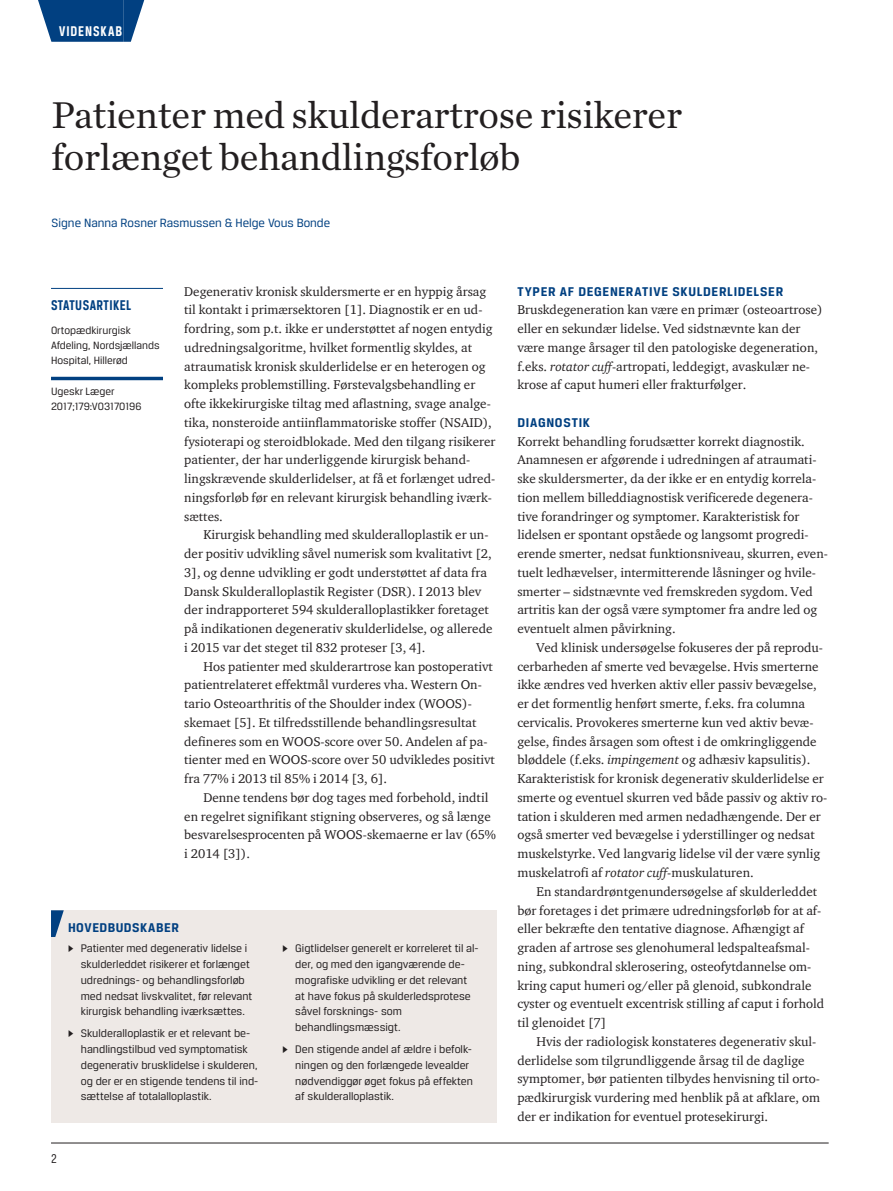
<style>
.page{position:relative;width:893px;height:1191px;background:#fff}
.page>*{position:absolute;margin:0;border:0;box-sizing:border-box;transform-origin:0 0}
.t1{font:39px/42px "Chronicle Text G1";letter-spacing:-.01em;color:#231f20}
.t2{font:700 15px "Breuer Condensed";letter-spacing:.03em;color:#014081}
.t3{font:700 15px "Breuer Condensed";letter-spacing:.065em;color:#fff}
.t4{font:700 13.5px "Breuer Text";letter-spacing:.05em;color:#014081}
.t5{font:13.5px "Breuer Condensed";color:#231f20}
.t6{font:13.05px/18.8px "ITC Charter Com";color:#231f20}
.t7{font:12.75px "Breuer Text";color:#014081}
.t8{font:11.7px/15.8px "Breuer Text";color:#231f20}
.t9{font:11.25px/15px "Breuer Text";color:#231f20}
.s1{font-family:"Greta Text"}
.s2{font-style:italic}
</style>
<div class="page">
<hr style="left:51px;top:1142px;width:778px;height:1px;background:#231f20">
<div style="left:59px;top:0;width:64px;height:42px;background:#014081"></div>
<svg style="left:38px;top:0;width:21px;height:42px"></svg>
<svg style="left:123px;top:0;width:21px;height:42px"></svg>
<hr style="left:51px;top:288px;width:112px;height:1px;background:#014081">
<hr style="left:51px;top:377px;width:112px;height:3px;background:#014081">
<div style="left:51px;top:910px;width:445px;height:212px;background:#eee9e6"></div>
<svg style="left:51px;top:910px;width:13px;height:27px"></svg>
<p class="t3" style="left:59px;top:23px;width:65px">VIDENSKAB</p>
<h1 class="t1" style="left:52px;top:92px;width:632px">Patienter med skulderartrose risikerer forlænget behandlingsforløb</h1>
<p class="t7" style="left:52px;top:215px;width:280px">Signe Nanna Rosner Rasmussen &amp; Helge Vous Bonde</p>
<p class="t2" style="left:51px;top:297px;width:82px">STATUSARTIKEL</p>
<p class="t9" style="left:51px;top:323px;width:110px">Ortopædkirurgisk<br>Afdeling, Nordsjællands<br>Hospital, Hillerød</p>
<p class="t9" style="left:51px;top:384px;width:92px">Ugeskr Læger<br>2017;179:V03170196</p>
<p class="t6" style="left:184px;top:281px;width:313px">Degenerativ kronisk skuldersmerte er en hyppig årsag til kontakt i primærsektoren [1]. Diagnostik er en ud&shy;fordring, som p.t. ikke er understøttet af nogen entydig udredningsalgoritme, hvilket formentlig skyldes, at atraumatisk kronisk skulderlidelse er en heterogen og kompleks problemstilling. Førstevalgsbehandling er ofte ikkekirurgiske tiltag med aflastning, svage analge&shy;tika, nonsteroide antiinflammatoriske stoffer (NSAID), fysioterapi og steroidblokade. Med den tilgang risikerer patienter, der har underliggende kirurgisk behand&shy;lingskrævende skulderlidelser, at få et forlænget udred&shy;ningsforløb før en relevant kirurgisk behandling iværk&shy;sættes.</p>
<p class="t6" style="left:184px;top:525px;width:310px;text-indent:19px">Kirurgisk behandling med skulderalloplastik er un&shy;der positiv udvikling såvel numerisk som kvalitativt [2, 3], og denne udvikling er godt understøttet af data fra Dansk Skulderalloplastik Register (DSR). I 2013 blev der indrapporteret 594 skulderalloplastikker foretaget på indikationen degenerativ skulderlidelse, og allerede i 2015 var det steget til 832 proteser [3, 4].</p>
<p class="t6" style="left:184px;top:656px;width:312px;text-indent:19px">Hos patienter med skulderartrose kan postoperativt patientrelateret effektmål vurderes vha. Western On&shy;tario Osteoarthritis of the Shoulder index (WOOS)- skemaet [5]. Et tilfredsstillende behandlingsresultat defineres som en WOOS-score over 50. Andelen af pa&shy;tienter med en WOOS-score over 50 udvikledes positivt fra 77% i 2013 til 85% i 2014 [3, 6].</p>
<p class="t6" style="left:184px;top:788px;width:313px;text-indent:19px">Denne tendens bør dog tages med forbehold, indtil en regelret signifikant stigning observeres, og så længe besvarelsesprocenten på WOOS-skemaerne er lav (65% i 2014 [3]).</p>
<p class="t4" style="left:68px;top:919px;width:112px">HOVEDBUDSKABER</p>
<p class="t8" style="left:81px;top:940px;width:173px;text-indent:-13px"><span class="s1">▶</span> Patienter med degenerativ lidelse i skulderleddet risikerer et forlænget udrednings- og behandlingsforløb med nedsat livskvalitet, før relevant kirurgisk behandling iværksættes.</p>
<p class="t8" style="left:81px;top:1025px;width:179px;text-indent:-13px"><span class="s1">▶</span> Skulderalloplastik er et relevant be&shy;handlingstilbud ved symptomatisk degenerativ brusklidelse i skulderen, og der er en stigende tendens til ind&shy;sættelse af totalalloplastik.</p>
<p class="t5" style="left:51px;top:1150px;width:7px">2</p>
<p class="t8" style="left:295px;top:940px;width:185px;text-indent:-13px"><span class="s1">▶</span> Gigtlidelser generelt er korreleret til al&shy;der, og med den igangværende de&shy;mografiske udvikling er det relevant at have fokus på skulderledsprotese såvel forsknings- som behandlingsmæssigt.</p>
<p class="t8" style="left:295px;top:1041px;width:179px;text-indent:-13px"><span class="s1">▶</span> Den stigende andel af ældre i befolk&shy;ningen og den forlængede levealder nødvendiggør øget fokus på effekten af skulderalloplastik.</p>
<p class="t4" style="left:517px;top:283px;width:267px">TYPER AF DEGENERATIVE SKULDERLIDELSER</p>
<p class="t6" style="left:517px;top:300px;width:307px">Bruskdegeneration kan være en primær (osteoartrose) eller en sekundær lidelse. Ved sidstnævnte kan der være mange årsager til den patologiske degeneration, f.eks. <span class="s2">rotator cuff</span>-artropati, leddegigt, avaskulær ne&shy;krose af caput humeri eller frakturfølger.</p>
<p class="t4" style="left:517px;top:415px;width:74px">DIAGNOSTIK</p>
<p class="t6" style="left:517px;top:431px;width:312px">Korrekt behandling forudsætter korrekt diagnostik.<br>Anamnesen er afgørende i udredningen af atraumati&shy;ske skuldersmerter, da der ikke er en entydig korrela&shy;tion mellem billeddiagnostisk verificerede degenera&shy;tive forandringer og symptomer. Karakteristisk for lidelsen er spontant opståede og langsomt progredi&shy;erende smerter, nedsat funktionsniveau, skurren, even&shy;tuelt ledhævelser, intermitterende låsninger og hvile&shy;smerter – sidstnævnte ved fremskreden sygdom. Ved artritis kan der også være symptomer fra andre led og eventuelt almen påvirkning.</p>
<p class="t6" style="left:517px;top:638px;width:311px;text-indent:19px">Ved klinisk undersøgelse fokuseres der på reprodu&shy;cerbarheden af smerte ved bevægelse. Hvis smerterne ikke ændres ved hverken aktiv eller passiv bevægelse, er det formentlig henført smerte, f.eks. fra columna cervicalis. Provokeres smerterne kun ved aktiv bevæ&shy;gelse, findes årsagen som oftest i de omkringliggende bløddele (f.eks. <span class="s2">impingement</span> og adhæsiv kapsulitis).<br>Karakteristisk for kronisk degenerativ skulderlidelse er smerte og eventuel skurren ved både passiv og aktiv ro&shy;tation i skulderen med armen nedadhængende. Der er også smerter ved bevægelse i yderstillinger og nedsat muskelstyrke. Ved langvarig lidelse vil der være synlig muskelatrofi af <span class="s2">rotator cuff</span>-muskulaturen.</p>
<p class="t6" style="left:517px;top:881px;width:308px;text-indent:19px">En standardrøntgenundersøgelse af skulderleddet bør foretages i det primære udredningsforløb for at af&shy;eller bekræfte den tentative diagnose. Afhængigt af graden af artrose ses glenohumeral ledspalteafsmal&shy;ning, subkondral sklerosering, osteofytdannelse om&shy;kring caput humeri og/eller på glenoid, subkondrale cyster og eventuelt excentrisk stilling af caput i forhold til glenoidet [7]</p>
<p class="t6" style="left:517px;top:1031px;width:304px;text-indent:19px">Hvis der radiologisk konstateres degenerativ skul&shy;derlidelse som tilgrundliggende årsag til de daglige symptomer, bør patienten tilbydes henvisning til orto&shy;pædkirurgisk vurdering med henblik på at afklare, om der er indikation for eventuel protesekirurgi.</p>
</div>
